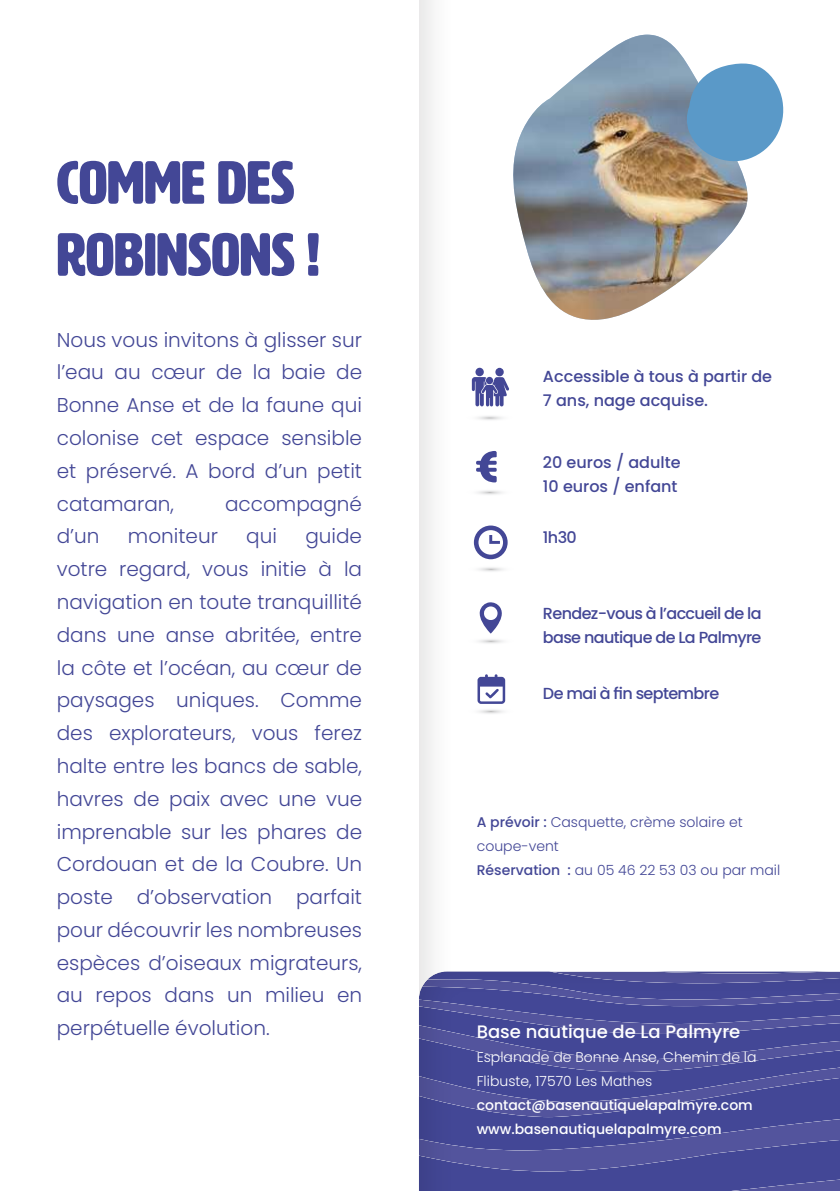
<style>
.page{position:relative;width:840px;height:1191px;background:#fff}
.page>*{position:absolute;margin:0;border:0;box-sizing:border-box;transform-origin:0 0}
.t1{font:60px/72px "HWT Artz";color:#434796}
.t2{font:300 20px/32.8px "Poppins";color:#434796;text-align:justify}
.t3{font:500 18px "Poppins";color:#fff}
.t4{font:500 16px/24px "Poppins";color:#434796}
.t5{font:500 16px/24px "Poppins";letter-spacing:-.04em;color:#434796}
.t6{font:300 14px/24px "Poppins";color:#434796}
.t7{font:500 14px/24px "Poppins";color:#fff}
.t8{font:300 14px/24px "Poppins";color:#fff}
.s1{font-weight:500}
</style>
<div class="page">
<svg style="left:419px;top:968px;width:420px;height:223px;background:#4d509a"></svg>
<svg style="left:476px;top:451px;width:26px;height:44px"></svg>
<svg style="left:473px;top:525px;width:35px;height:47px"></svg>
<svg style="left:478px;top:602px;width:26px;height:41px"></svg>
<svg style="left:477px;top:674px;width:29px;height:40px"></svg>
<img style="left:513px;top:35px;width:235px;height:285px">
<svg style="left:685px;top:61px;width:99px;height:106px"></svg>
<svg style="left:478px;top:416px;width:24px;height:4px"></svg>
<svg style="left:471px;top:368px;width:38px;height:38px"></svg>
<h1 class="t1" style="left:57px;top:147px;width:264px">COMME DES<br>ROBINSONS !</h1>
<p class="t2" style="left:57px;top:323px;width:307px">Nous vous invitons à glisser sur l’eau au cœur de la baie de Bonne Anse et de la faune qui colonise cet espace sensible et préservé. A bord d’un petit catamaran,</p>
<p class="t2" style="left:225px;top:487px;width:138px">accompagné</p>
<p class="t2" style="left:57px;top:520px;width:307px;text-indent:248px">guide votre regard, vous initie à la navigation en toute tranquillité dans une anse abritée, entre la côte et l’océan, au cœur de paysages uniques. Comme des explorateurs, vous ferez halte entre les bancs de sable, havres de paix avec une vue imprenable sur les phares de Cordouan et de la Coubre. Un poste d’observation parfait pour découvrir les nombreuses espèces d’oiseaux migrateurs, au repos dans un milieu en perpétuelle évolution.</p>
<p class="t2" style="left:57px;top:520px;width:44px">d’un</p>
<p class="t2" style="left:128px;top:520px;width:91px">moniteur</p>
<p class="t2" style="left:246px;top:520px;width:32px">qui</p>
<p class="t4" style="left:542px;top:365px;width:230px">Accessible à tous à partir de<br>7 ans, nage acquise.</p>
<p class="t4" style="left:542px;top:450px;width:139px">20 euros / adulte<br>10 euros / enfant</p>
<p class="t4" style="left:542px;top:525px;width:35px">1h30</p>
<p class="t5" style="left:542px;top:602px;width:220px">Rendez-vous à l’accueil de la base nautique de La Palmyre</p>
<p class="t5" style="left:542px;top:681px;width:178px">De mai à 昀椀n septembre</p>
<p class="t6" style="left:476px;top:810px;width:305px"><span class="s1">A prévoir :</span> Casquette, crème solaire et coupe-vent<br><span class="s1">Réservation :</span> au 05 46 22 53 03 ou par mail</p>
<p class="t3" style="left:476px;top:1021px;width:265px">Base nautique de La Palmyre</p>
<p class="t8" style="left:476px;top:1045px;width:281px">Esplanade de Bonne Anse, Chemin de la<br>Flibuste, 17570 Les Mathes</p>
<p class="t7" style="left:476px;top:1093px;width:277px">contact@basenautiquelapalmyre.com www.basenautiquelapalmyre.com</p>
</div>
